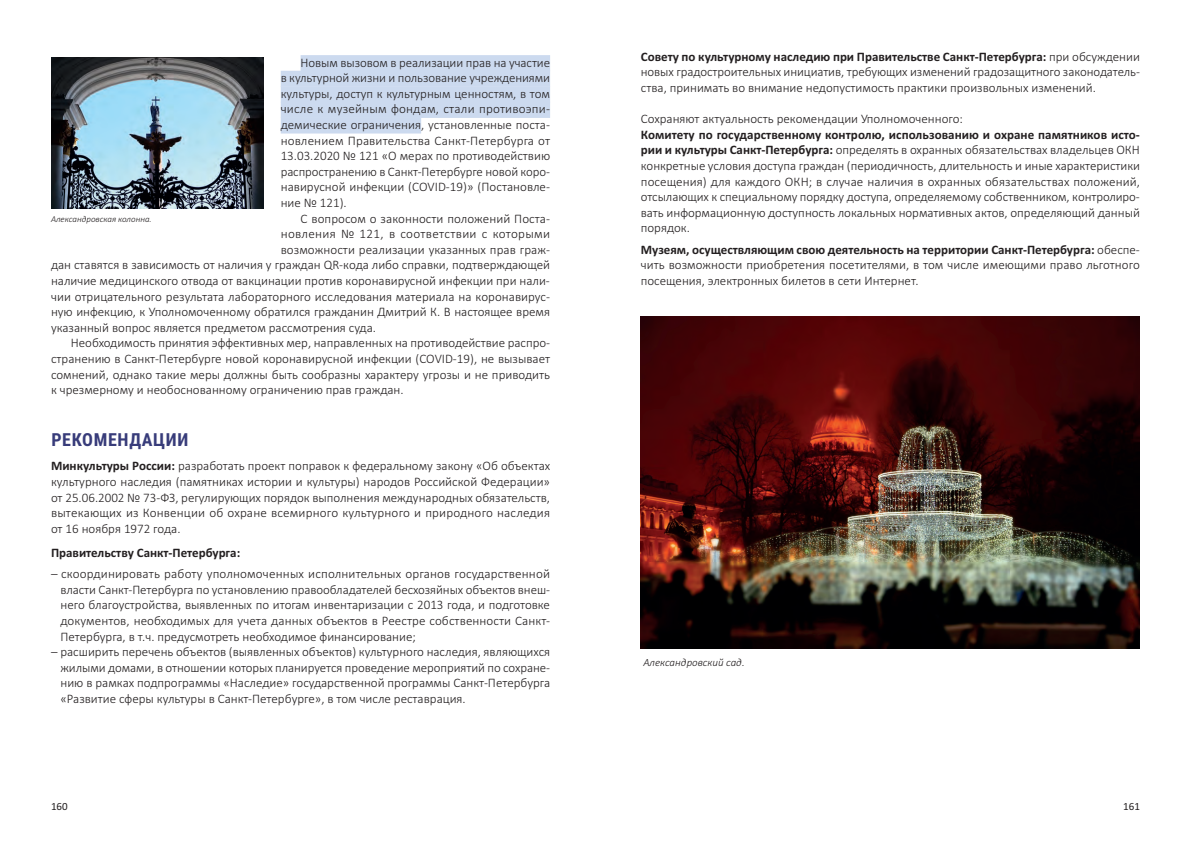
<style>
.page{position:relative;width:1191px;height:842px;background:#fff}
.page>*{position:absolute;margin:0;border:0;box-sizing:border-box;transform-origin:0 0}
.t1{font:700 18px "Roboto Condensed";letter-spacing:.035em;color:#383c7a}
.t2{font:300 13px/15.6px "Calibri";color:#231f20;text-align:justify}
.t3{font:300 13px "Calibri";letter-spacing:.025em;color:#231f20}
.t4{font:700 13px "Calibri";color:#231f20}
.t5{font:italic 300 11px "Calibri";color:#231f20}
.t6{font:11px "Calibri";color:#231f20}
.t7{font:italic 300 9px "Calibri";color:#231f20}
.s1{font-weight:700}
</style>
<div class="page">
<img style="left:641px;top:316px;width:499px;height:333px">
<div style="left:300px;top:55px;width:250px;height:16px;background:#ccdaef"></div>
<div style="left:281px;top:71px;width:269px;height:16px;background:#ccdaef"></div>
<div style="left:281px;top:86px;width:269px;height:16px;background:#ccdaef"></div>
<div style="left:281px;top:102px;width:269px;height:16px;background:#ccdaef"></div>
<div style="left:281px;top:118px;width:140px;height:16px;background:#ccdaef"></div>
<img style="left:51px;top:57px;width:213px;height:152px">
<p class="t2" style="left:281px;top:56px;width:271px;text-indent:20px">Новым вызовом в реализации прав на участие в культурной жизни и пользование учреждениями культуры, доступ к культурным ценностям, в том числе к музейным фондам, стали противоэпи&shy;демические ограничения, установленные поста&shy;новлением Правительства Санкт-Петербурга от 13.03.2020 № 121 «О мерах по противодействию распространению в Санкт-Петербурге новой коро&shy;навирусной инфекции (COVID-19)» (Постановле&shy;ние № 121).</p>
<p class="t2" style="left:300px;top:212px;width:251px">С вопросом о законности положений Поста-</p>
<p class="t3" style="left:281px;top:229px;width:271px">новления № 121, в соответствии с которыми</p>
<p class="t2" style="left:281px;top:243px;width:271px">возможности реализации указанных прав граж-</p>
<p class="t2" style="left:51px;top:258px;width:500px">дан ставятся в зависимость от наличия у граждан QR-кода либо справки, подтверждающей</p>
<p class="t2" style="left:51px;top:274px;width:500px">наличие медицинского отвода от вакцинации против коронавирусной инфекции при нали-</p>
<p class="t2" style="left:51px;top:290px;width:500px">чии отрицательного результата лабораторного исследования материала на коронавирус-</p>
<p class="t2" style="left:51px;top:305px;width:500px">ную инфекцию, к Уполномоченному обратился гражданин Дмитрий К. В настоящее время</p>
<p class="t2" style="left:51px;top:321px;width:326px">указанный вопрос является предметом рассмотрения суда.</p>
<p class="t2" style="left:71px;top:336px;width:481px">Необходимость принятия эффективных мер, направленных на противодействие распро-</p>
<p class="t2" style="left:51px;top:352px;width:500px">странению в Санкт-Петербурге новой коронавирусной инфекции (COVID-19), не вызывает</p>
<p class="t2" style="left:51px;top:368px;width:500px">сомнений, однако такие меры должны быть сообразны характеру угрозы и не приводить</p>
<p class="t2" style="left:51px;top:383px;width:354px">к чрезмерному и необоснованному ограничению прав граждан.</p>
<h1 class="t1" style="left:51px;top:433px;width:139px">РЕКОМЕНДАЦИИ</h1>
<p class="t2" style="left:51px;top:459px;width:500px"><span class="s1">Минкультуры России:</span> разработать проект поправок к федеральному закону «Об объектах культурного наследия (памятниках истории и культуры) народов Российской Федерации» от 25.06.2002 № 73-ФЗ, регулирующих порядок выполнения международных обязательств, вытекающих из Конвенции об охране всемирного культурного и природного наследия от 16 ноября 1972 года.</p>
<p class="t4" style="left:51px;top:545px;width:191px">Правительству Санкт-Петербурга:</p>
<p class="t2" style="left:60px;top:567px;width:491px;text-indent:-9px">– скоординировать работу уполномоченных исполнительных органов государственной власти Санкт-Петербурга по установлению правообладателей бесхозяйных объектов внеш&shy;него благоустройства, выявленных по итогам инвентаризации с 2013 года, и подготовке документов, необходимых для учета данных объектов в Реестре собственности Санкт-Петербурга, в т.ч. предусмотреть необходимое финансирование;</p>
<p class="t2" style="left:60px;top:645px;width:491px;text-indent:-9px">– расширить перечень объектов (выявленных объектов) культурного наследия, являющихся жилыми домами, в отношении которых планируется проведение мероприятий по сохране&shy;нию в рамках подпрограммы «Наследие» государственной программы Санкт-Петербурга «Развитие сферы культуры в Санкт-Петербурге», в том числе реставрация.</p>
<p class="t7" style="left:51px;top:216px;width:102px">Александровская колонна.</p>
<p class="t2" style="left:641px;top:50px;width:500px"><span class="s1">Совету по культурному наследию при Правительстве Санкт-Петербурга:</span> при обсуждении новых градостроительных инициатив, требующих изменений градозащитного законодатель&shy;ства, принимать во внимание недопустимость практики произвольных изменений.</p>
<p class="t2" style="left:641px;top:112px;width:324px">Сохраняют актуальность рекомендации Уполномоченного:</p>
<p class="t2" style="left:641px;top:128px;width:500px"><span class="s1">Комитету по государственному контролю, использованию и охране памятников исто&shy;рии и культуры Санкт-Петербурга:</span> определять в охранных обязательствах владельцев ОКН конкретные условия доступа граждан (периодичность, длительность и иные характеристики посещения) для каждого ОКН; в случае наличия в охранных обязательствах положений, отсылающих к специальному порядку доступа, определяемому собственником, контролиро&shy;вать информационную доступность локальных нормативных актов, определяющий данный порядок.</p>
<p class="t2" style="left:641px;top:243px;width:500px"><span class="s1">Музеям, осуществляющим свою деятельность на территории Санкт-Петербурга:</span> обеспе&shy;чить возможности приобретения посетителями, в том числе имеющими право льготного посещения, электронных билетов в сети Интернет.</p>
<p class="t5" style="left:643px;top:659px;width:103px">Александровский сад.</p>
<p class="t6" style="left:51px;top:799px;width:18px">160</p>
<p class="t6" style="left:1123px;top:799px;width:18px">161</p>
</div>
